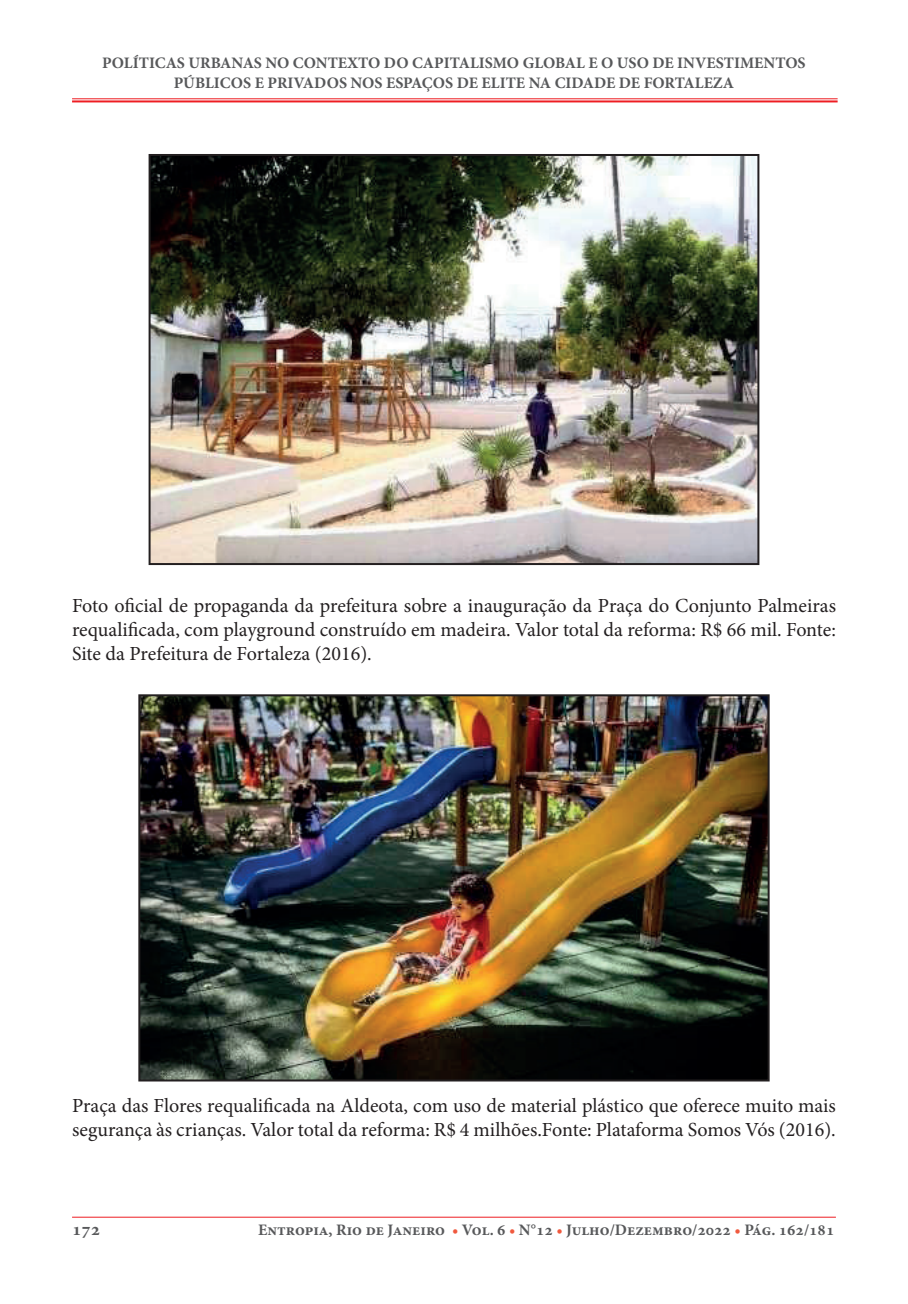
<style>
.page{position:relative;width:908px;height:1304px;background:#fff}
.page>*{position:absolute;margin:0;border:0;box-sizing:border-box;transform-origin:0 0}
.t1{font:20px/24px "Minion Pro";color:#231f20;text-align:justify}
.t2{font:700 18px "Minion Pro";color:#57585a}
.t3{font:700 16px/19.2px "Minion Pro";color:#57585a;text-align:center}
.s1{color:#f0593e}
</style>
<div class="page">
<hr style="left:72px;top:1217px;width:763px;height:1px;background:#ee1d23">
<hr style="left:72px;top:98px;width:765px;height:1px;background:#ee1d23">
<hr style="left:72px;top:100px;width:765px;height:2px;background:#ee1d23">
<img style="left:151px;top:157px;width:605px;height:405px">
<div style="left:148px;top:154px;width:611px;height:411px;border:2px solid #231f20"></div>
<img style="left:141px;top:697px;width:625px;height:381px">
<div style="left:138px;top:694px;width:631px;height:387px;border:2px solid #231f20"></div>
<p class="t3" style="left:102px;top:54px;width:704px">POLÍTICAS URBANAS NO CONTEXTO DO CAPITALISMO GLOBAL E O USO DE INVESTIMENTOS<br>PÚBLICOS E PRIVADOS NOS ESPAÇOS DE ELITE NA CIDADE DE FORTALEZA</p>
<p class="t1" style="left:72px;top:594px;width:765px">Foto oficial de propaganda da prefeitura sobre a inauguração da Praça do Conjunto Palmeiras requalificada, com playground construído em madeira. Valor total da reforma: R$ 66 mil. Fonte:<br>Site da Prefeitura de Fortaleza (2016).</p>
<p class="t1" style="left:72px;top:1094px;width:765px">Praça das Flores requalificada na Aldeota, com uso de material plástico que oferece muito mais segurança às crianças. Valor total da reforma: R$ 4 milhões.Fonte: Plataforma Somos Vós (2016).</p>
<p class="t2" style="left:72px;top:1219px;width:30px">172</p>
<p class="t3" style="left:258px;top:1221px;width:577px">Entropia, Rio de Janeiro <span class="s1">•</span> Vol. 6 <span class="s1">•</span> N°12 <span class="s1">•</span> Julho/Dezembro/2022 <span class="s1">•</span> Pág. 162/181</p>
</div>
